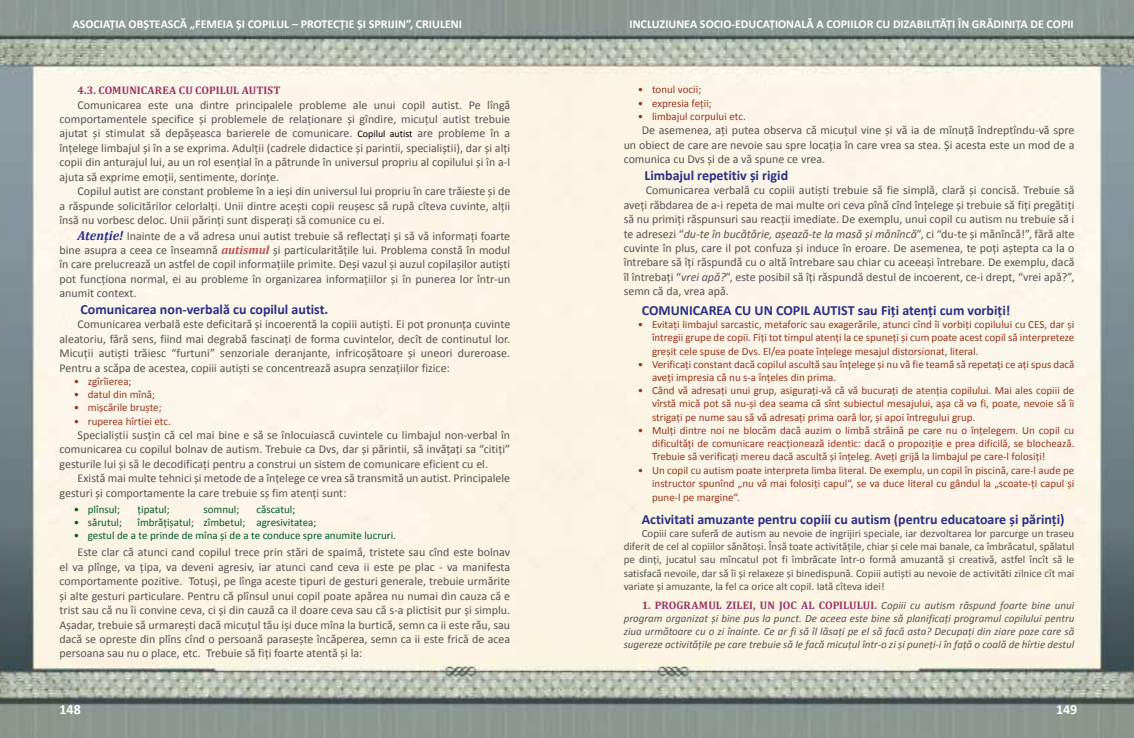
<style>
.page{position:relative;width:1134px;height:738px;background:#fff}
.page>*{position:absolute;margin:0;border:0;box-sizing:border-box;transform-origin:0 0}
.t1{font:700 14px "Calibri";color:#2b3087}
.t2{font:700 14px "Calibri";color:#fff}
.t3{font:12px/14.4px "Calibri";color:#545454;text-align:justify}
.t4{font:700 12px "Calibri";color:#fff}
.t5{font:11px/13.2px "Calibri";color:#983620;text-align:justify}
.t6{font:11px/13.2px "Calibri";color:#545454;text-align:justify}
.t7{font:italic 11px/13.2px "Calibri";color:#545454;text-align:justify}
.t8{font:11px "Calibri";color:#005a27}
.t9{font:700 11px "Cambria";letter-spacing:.01em;color:#9a3467}
.s1{font-size:10px;color:#000}
.s2{font-family:"Cambria";font-weight:700;font-style:italic;font-size:13px;color:#2b3087}
.s3{font-family:"Cambria";font-weight:700;font-style:italic;color:#c0504d}
.s4{font-style:italic}
.s5{font-family:"Cambria";font-weight:700;font-style:normal;color:#9a3467}
</style>
<div class="page">
<img style="left:0;top:0;width:1134px;height:737px">
<p class="t4" style="left:73px;top:16px;width:391px">ASOCIAŢIA OBŞTEASCĂ „FEMEIA ŞI COPILUL – PROTECŢIE ŞI SPRIJIN”, CRIULENI</p>
<p class="t4" style="left:629px;top:16px;width:446px">INCLUZIUNEA SOCIO-EDUCAŢIONALĂ A COPIILOR CU DIZABILITĂŢI ÎN GRĂDINIŢA DE COPII</p>
<p class="t9" style="left:78px;top:83px;width:204px">4.3. COMUNICAREA CU COPILUL AUTIST</p>
<p class="t3" style="left:60px;top:97px;width:452px;text-indent:18px">Comunicarea este una dintre principalele probleme ale unui copil autist. Pe lîngă comportamentele specifice și problemele de relaționare și gîndire, micuțul autist trebuie ajutat și stimulat să depășeasca barierele de comunicare. <span class="s1">Copilul autist</span> are probleme în a înțelege limbajul și în a se exprima. Adulţii (cadrele didactice şi parintii, specialiştii), dar şi alţi copii din anturajul lui, au un rol esențial în a pătrunde în universul propriu al copilului și în a-l ajuta să exprime emoții, sentimente, dorințe.</p>
<p class="t3" style="left:60px;top:184px;width:452px;text-indent:18px">Copilul autist are constant probleme în a ieși din universul lui propriu în care trăieste și de a răspunde solicitărilor celorlalți. Unii dintre acești copii reușesc să rupă cîteva cuvinte, alții însă nu vorbesc deloc. Unii părinţi sunt disperați să comunice cu ei.</p>
<p class="t3" style="left:60px;top:228px;width:452px;text-indent:18px"><span class="s2">Atenţie!</span> Inainte de a vă adresa unui autist trebuie să reflectaţi și să vă informaţi foarte bine asupra a ceea ce înseamnă <span class="s3">autismul</span> și particularitățile lui. Problema constă în modul în care prelucrează un astfel de copil informațiile primite. Deși vazul și auzul copilaşilor autişti pot funcționa normal, ei au probleme în organizarea informațiilor și în punerea lor într-un anumit context.</p>
<p class="t1" style="left:81px;top:300px;width:249px">Comunicarea non-verbală cu copilul autist.</p>
<p class="t3" style="left:60px;top:317px;width:452px;text-indent:18px">Comunicarea verbală este deficitară și incoerentă la copiii autiști. Ei pot pronunța cuvinte aleatoriu, fără sens, fiind mai degrabă fascinați de forma cuvintelor, decît de continutul lor.<br>Micuții autişti trăiesc “furtuni” senzoriale deranjante, infricoșătoare și uneori dureroase.<br>Pentru a scăpa de acestea, copiii autiști se concentrează asupra senzațiilor fizice:</p>
<p class="t5" style="left:74px;top:374px;width:59px">• zgîrîierea;</p>
<p class="t5" style="left:74px;top:387px;width:83px">• datul din mînă;</p>
<p class="t5" style="left:74px;top:401px;width:90px">• mișcările bruște;</p>
<p class="t5" style="left:74px;top:414px;width:99px">• ruperea hîrtiei etc.</p>
<p class="t3" style="left:60px;top:427px;width:452px;text-indent:18px">Specialiștii susțin că cel mai bine e să se înlocuiască cuvintele cu limbajul non-verbal în comunicarea cu copilul bolnav de autism. Trebuie ca Dvs, dar şi părintii, să invăţaţi sa “citiţi” gesturile lui și să le decodificaţi pentru a construi un sistem de comunicare eficient cu el.</p>
<p class="t3" style="left:60px;top:470px;width:452px;text-indent:18px">Există mai multe tehnici și metode de a înțelege ce vrea să transmită un autist. Principalele gesturi și comportamente la care trebuie sș fim atenți sunt:</p>
<p class="t8" style="left:74px;top:501px;width:55px">• plînsul; ț</p>
<p class="t8" style="left:141px;top:501px;width:30px">ipatul;</p>
<p class="t8" style="left:204px;top:501px;width:37px">somnul;</p>
<p class="t8" style="left:257px;top:501px;width:40px">căscatul;</p>
<p class="t8" style="left:74px;top:515px;width:50px">• sărutul;</p>
<p class="t8" style="left:138px;top:515px;width:180px">îmbrățișatul; zîmbetul; agresivitatea;</p>
<p class="t8" style="left:74px;top:528px;width:324px">• gestul de a te prinde de mîna și de a te conduce spre anumite lucruri.</p>
<p class="t3" style="left:60px;top:545px;width:452px;text-indent:18px">Este clar că atunci cand copilul trece prin stări de spaimă, tristete sau cînd este bolnav el va plînge, va țipa, va deveni agresiv, iar atunci cand ceva ii este pe plac - va manifesta comportamente pozitive. Totuși, pe lînga aceste tipuri de gesturi generale, trebuie urmărite și alte gesturi particulare. Pentru că plînsul unui copil poate apărea nu numai din cauza că e trist sau că nu îi convine ceva, ci și din cauză ca il doare ceva sau că s-a plictisit pur și simplu.<br>Așadar, trebuie să urmarești dacă micuțul tău iși duce mîna la burtică, semn ca ii este rău, sau dacă se opreste din plîns cînd o persoană parasește încăperea, semn ca ii este frică de acea persoana sau nu o place, etc. Trebuie să fiţi foarte atentă și la:</p>
<p class="t5" style="left:638px;top:83px;width:65px">• tonul vocii;</p>
<p class="t5" style="left:638px;top:96px;width:75px">• expresia feții;</p>
<p class="t5" style="left:638px;top:109px;width:109px">• limbajul corpului etc.</p>
<p class="t3" style="left:624px;top:123px;width:452px;text-indent:18px">De asemenea, aţi putea observa că micuțul vine și vă ia de mînuță îndreptîndu-vă spre un obiect de care are nevoie sau spre locația în care vrea sa stea. Și acesta este un mod de a comunica cu Dvs și de a vă spune ce vrea.</p>
<p class="t1" style="left:644px;top:166px;width:145px">Limbajul repetitiv și rigid</p>
<p class="t3" style="left:624px;top:183px;width:452px;text-indent:22px">Comunicarea verbală cu copiii autiști trebuie să fie simplă, clară și concisă. Trebuie să aveţi răbdarea de a-i repeta de mai multe ori ceva pînă cînd înțelege și trebuie să fiţi pregătiţi să nu primiţi răspunsuri sau reacții imediate. De exemplu, unui copil cu autism nu trebuie să i te adresezi “<span class="s4">du-te în bucătărie, așează-te la masă și mănîncă</span>”, ci “du-te și mănîncă!”, fără alte cuvinte în plus, care il pot confuza și induce în eroare. De asemenea, te poți aștepta ca la o întrebare să îți răspundă cu o altă întrebare sau chiar cu aceeași întrebare. De exemplu, dacă îl întrebaţi “<span class="s4">vrei apă?</span>”, este posibil să îți răspundă destul de incoerent, ce-i drept, “vrei apă?”, semn că da, vrea apă.</p>
<p class="t1" style="left:642px;top:301px;width:370px">COMUNICAREA CU UN COPIL AUTIST sau Fiţi atenţi cum vorbiţi!</p>
<p class="t5" style="left:652px;top:318px;width:424px;text-indent:-14px">• Evitaţi limbajul sarcastic, metaforic sau exagerările, atunci cînd îi vorbiţi copilului cu CES, dar şi întregii grupe de copii. Fiţi tot timpul atenţi la ce spuneţi şi cum poate acest copil să interpreteze greşit cele spuse de Dvs. El/ea poate înţelege mesajul distorsionat, literal.</p>
<p class="t5" style="left:652px;top:357px;width:424px;text-indent:-14px">• Verificaţi constant dacă copilul ascultă sau înţelege şi nu vă fie teamă să repetaţi ce aţi spus dacă aveţi impresia că nu s-a înţeles din prima.</p>
<p class="t5" style="left:652px;top:384px;width:424px;text-indent:-14px">• Când vă adresaţi unui grup, asiguraţi-vă că vă bucuraţi de atenţia copilului. Mai ales copiii de vîrstă mică pot să nu-şi dea seama că sînt subiectul mesajului, aşa că va fi, poate, nevoie să îi strigaţi pe nume sau să vă adresaţi prima oară lor, şi apoi întregului grup.</p>
<p class="t5" style="left:652px;top:423px;width:424px;text-indent:-14px">• Mulţi dintre noi ne blocăm dacă auzim o limbă străină pe care nu o înţelegem. Un copil cu dificultăţi de comunicare reacţionează identic: dacă o propoziţie e prea dificilă, se blochează.<br>Trebuie să verificaţi mereu dacă ascultă şi înţeleg. Aveţi grijă la limbajul pe care-l folosiţi!</p>
<p class="t5" style="left:638px;top:463px;width:438px;text-align:right">• Un copil cu autism poate interpreta limba literal. De exemplu, un copil în piscină, care-l aude pe instructor spunînd „nu vă mai folosiţi capul“, se va duce literal cu gândul la „scoate-ţi capul şi</p>
<p class="t5" style="left:652px;top:490px;width:89px">pune-l pe margine“.</p>
<p class="t1" style="left:642px;top:509px;width:424px">Activitati amuzante pentru copiii cu autism (pentru educatoare şi părinţi)</p>
<p class="t6" style="left:624px;top:526px;width:452px;text-indent:18px">Copiii care suferă de autism au nevoie de ingrijiri speciale, iar dezvoltarea lor parcurge un traseu diferit de cel al copiilor sănătoși. Însă toate activitățile, chiar și cele mai banale, ca îmbrăcatul, spălatul pe dinți, jucatul sau mîncatul pot fi îmbrăcate într-o formă amuzantă și creativă, astfel încît să le satisfacă nevoile, dar să îi și relaxeze și binedispună. Copiii autiști au nevoie de activităti zilnice cît mai variate și amuzante, la fel ca orice alt copil. Iată cîteva idei!</p>
<p class="t9" style="left:642px;top:596px;width:29px">1. PROGRAMUL</p>
<p class="t9" style="left:726px;top:596px;width:7px">ZILEI</p>
<p class="t9" style="left:753px;top:596px;width:33px">, UN JOC</p>
<p class="t9" style="left:801px;top:596px;width:25px">AL COPILULUI</p>
<p class="t7" style="left:624px;top:597px;width:452px;text-indent:251px"><span class="s5">.</span> Copiii cu autism răspund foarte bine unui program organizat și bine pus la punct. De aceea este bine să planificaţi programul copilului pentru ziua următoare cu o zi înainte. Ce ar fi să îl lăsaţi pe el să facă asta? Decupaţi din ziare poze care să sugereze activitățile pe care trebuie să le facă micuțul într-o zi și puneţi-i în față o coală de hîrtie destul</p>
<p class="t2" style="left:60px;top:700px;width:23px">148</p>
<p class="t2" style="left:1056px;top:700px;width:23px">149</p>
</div>
